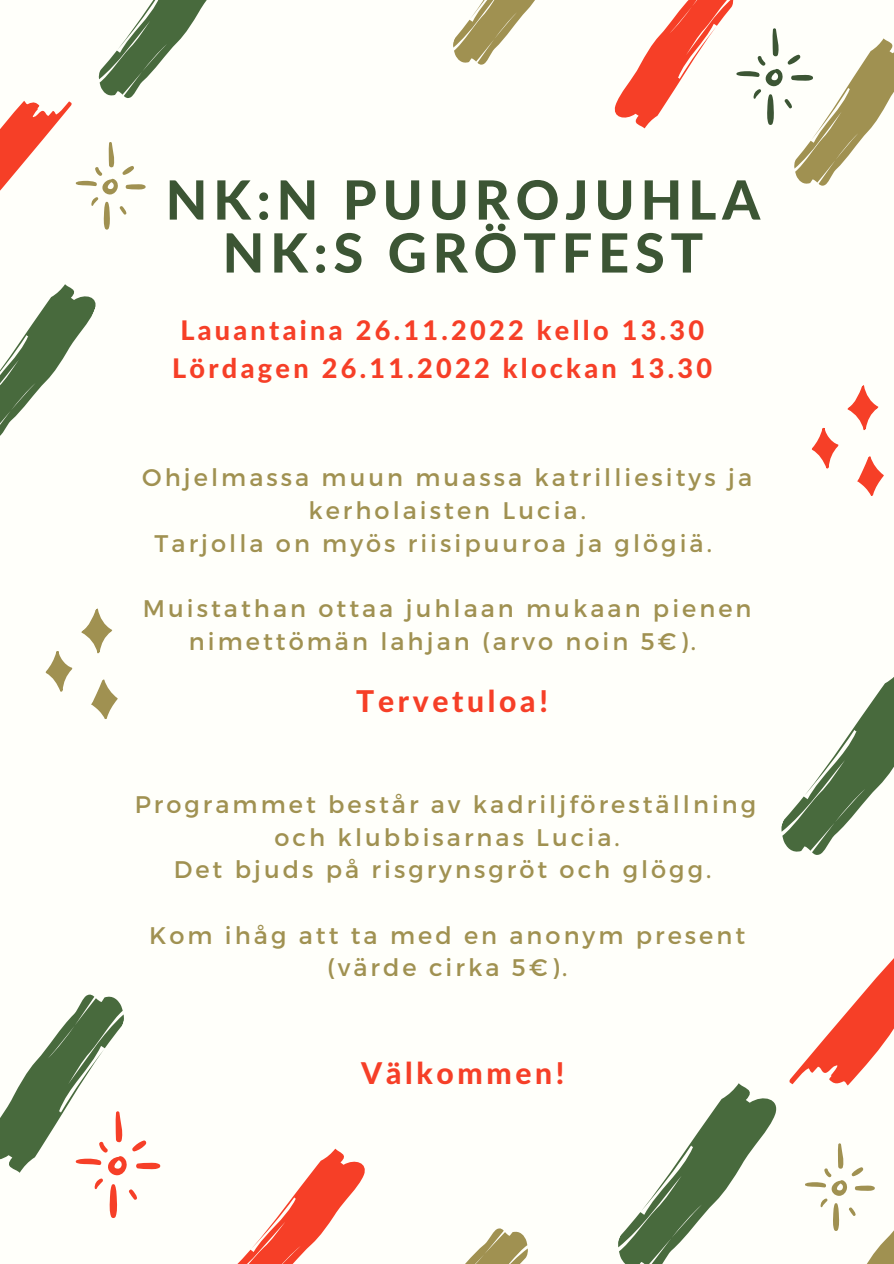
<style>
.page{position:relative;width:894px;height:1264px;background:#fff}
.page>*{position:absolute;margin:0;border:0;box-sizing:border-box;transform-origin:0 0}
.t1{font:800 54px/52.9px "Lato Latin";letter-spacing:.105em;color:#3c5534;text-align:center}
.t2{font:800 30px "Lato Latin";letter-spacing:.12em;color:#f63f27}
.t3{font:800 27px/37.7px "Lato Latin";letter-spacing:.12em;color:#f63f27;text-align:center}
.t4{font:24px/32.7px "Montserrat";letter-spacing:.125em;color:#a09151;text-align:center}
</style>
<div class="page">
<div style="left:0;top:0;width:893px;height:1263px;background:#fffffa"></div>
<svg style="left:238px;top:1148px;width:127px;height:115px"></svg>
<svg style="left:466px;top:1228px;width:62px;height:35px"></svg>
<svg style="left:857px;top:456px;width:26px;height:40px"></svg>
<svg style="left:811px;top:427px;width:27px;height:42px"></svg>
<svg style="left:847px;top:385px;width:31px;height:45px"></svg>
<svg style="left:91px;top:679px;width:27px;height:40px"></svg>
<svg style="left:46px;top:651px;width:27px;height:41px"></svg>
<svg style="left:81px;top:608px;width:32px;height:46px"></svg>
<svg style="left:453px;top:0;width:82px;height:65px"></svg>
<svg style="left:614px;top:0;width:279px;height:186px"></svg>
<svg style="left:0;top:994px;width:160px;height:224px"></svg>
<svg style="left:618px;top:678px;width:275px;height:585px"></svg>
<svg style="left:0;top:0;width:207px;height:436px"></svg>
<h1 class="t1" style="left:165px;top:177px;width:596px">NK:N PUUROJUHLA<br>NK:S GRÖTFEST</h1>
<p class="t3" style="left:172px;top:313px;width:541px">Lauantaina 26.11.2022 kello 13.30<br>Lördagen 26.11.2022 klockan 13.30</p>
<p class="t4" style="left:142px;top:460px;width:611px">Ohjelmassa muun muassa katrilliesitys ja</p>
<p class="t4" style="left:308px;top:493px;width:279px">kerholaisten Lucia.</p>
<p class="t4" style="left:155px;top:525px;width:558px">Tarjolla on myös riisipuuroa ja glögiä.</p>
<p class="t4" style="left:143px;top:591px;width:610px">Muistathan ottaa juhlaan mukaan pienen nimettömän lahjan (arvo noin 5€).</p>
<p class="t2" style="left:356px;top:688px;width:193px">Tervetuloa!</p>
<p class="t4" style="left:135px;top:787px;width:623px">Programmet består av kadriljföreställning och klubbisarnas Lucia.<br>Det bjuds på risgrynsgröt och glögg.</p>
<p class="t4" style="left:149px;top:917px;width:597px">Kom ihåg att ta med en anonym present (värde cirka 5€).</p>
<p class="t2" style="left:361px;top:1060px;width:205px">Välkommen!</p>
</div>
